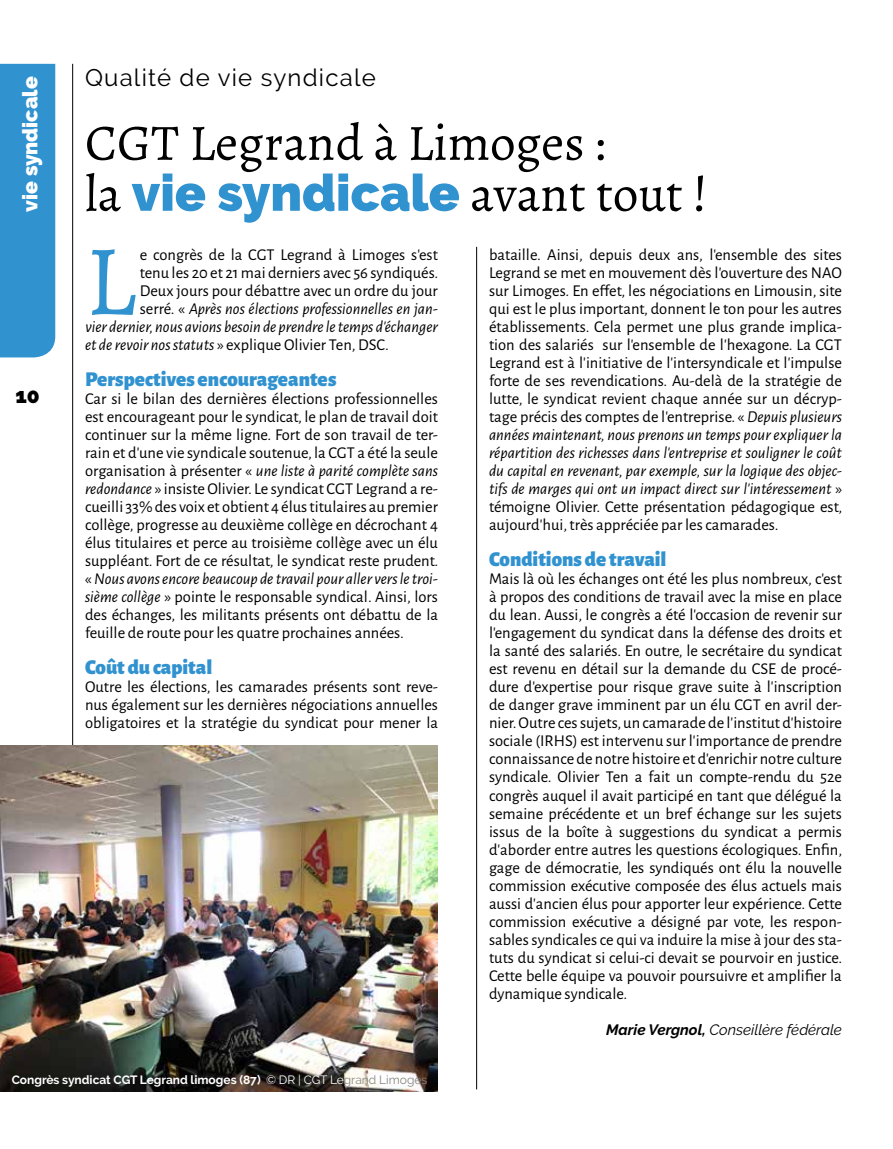
<style>
.page{position:relative;width:893px;height:1149px;background:#fff}
.page>*{position:absolute;margin:0;border:0;box-sizing:border-box;transform-origin:0 0}
.t1{font:100.2px "Alegreya";color:#3192d0}
.t2{font:51px/51px "Alegreya";color:#000}
.t3{font:24px "Raleway";letter-spacing:.05em;color:#000}
.t4{font:900 21px "Alegreya Sans";color:#3192d0}
.t5{font:900 21px "Raleway";color:#fff}
.t6{font:900 21px "Raleway";color:#000}
.t7{font:16.5px/18px "Alegreya Sans";color:#000;text-align:justify}
.t8{font:italic 16.5px "Alegreya Sans";color:#000}
.t9{font:italic 15px "Raleway";color:#000}
.t10{font:700 12px "Raleway";color:#fff}
.s1{font-family:"Raleway";font-weight:900;color:#3192d0}
.s2{font-style:normal}
.s3{font-style:italic}
.s4{font-weight:700}
.s5{font-weight:400}
.s6{font-weight:400;color:#878787}
</style>
<div class="page">
<div style="left:0;top:64px;width:55px;height:293px;background:#3192d0"></div>
<hr style="left:72px;top:64px;width:1px;height:1025px;background:#000">
<hr style="left:476px;top:247px;width:1px;height:842px;background:#000">
<img style="left:0;top:745px;width:438px;height:345px">
<p class="t5" style="left:18px;top:212px;width:137px;rotate:-90deg">vie syndicale</p>
<p class="t6" style="left:15px;top:383px;width:26px">10</p>
<h3 class="t3" style="left:85px;top:64px;width:292px">Qualité de vie syndicale</h3>
<h2 class="t2" style="left:85px;top:117px;width:624px">CGT Legrand à Limoges :<br>la <span class="s1">vie syndicale</span> avant tout !</h2>
<h1 class="t1" style="left:85px;top:219px;width:52px">L</h1>
<p class="t7" style="left:140px;top:245px;width:300px">e congrès de la CGT Legrand à Limoges s’est</p>
<p class="t7" style="left:140px;top:263px;width:300px">tenu les 20 et 21 mai derniers avec 56 syndiqués.</p>
<p class="t7" style="left:140px;top:281px;width:300px">Deux jours pour débattre avec un ordre du jour</p>
<p class="t8" style="left:140px;top:297px;width:300px"><span class="s2">serré. «</span> Après nos élections professionnelles en jan-</p>
<p class="t8" style="left:85px;top:315px;width:354px">vier dernier, nous avions besoin de prendre le temps d’échanger</p>
<p class="t7" style="left:85px;top:335px;width:305px"><span class="s3">et de revoir nos statuts</span> » explique Olivier Ten, DSC.</p>
<p class="t4" style="left:85px;top:362px;width:253px">Perspectives encourageantes</p>
<p class="t7" style="left:85px;top:389px;width:355px">Car si le bilan des dernières élections professionnelles est encourageant pour le syndicat, le plan de travail doit continuer sur la même ligne. Fort de son travail de ter&shy;rain et d’une vie syndicale soutenue, la CGT a été la seule organisation à présenter « <span class="s3">une liste à parité complète sans redondance</span> » insiste Olivier. Le syndicat CGT Legrand a re&shy;cueilli 33% des voix et obtient 4 élus titulaires au premier collège, progresse au deuxième collège en décrochant 4 élus titulaires et perce au troisième collège avec un élu suppléant. Fort de ce résultat, le syndicat reste prudent. « <span class="s3">Nous avons encore beaucoup de travail pour aller vers le troi&shy;sième collège</span> » pointe le responsable syndical. Ainsi, lors des échanges, les militants présents ont débattu de la feuille de route pour les quatre prochaines années.</p>
<p class="t4" style="left:85px;top:650px;width:129px">Coût du capital</p>
<p class="t7" style="left:85px;top:677px;width:354px">Outre les élections, les camarades présents sont reve&shy;nus également sur les dernières négociations annuelles obligatoires et la stratégie du syndicat pour mener la</p>
<p class="t7" style="left:489px;top:245px;width:355px">bataille. Ainsi, depuis deux ans, l’ensemble des sites Legrand se met en mouvement dès l’ouverture des NAO sur Limoges. En effet, les négociations en Limousin, site qui est le plus important, donnent le ton pour les autres établissements. Cela permet une plus grande implica&shy;tion des salariés sur l’ensemble de l’hexagone. La CGT Legrand est à l’initiative de l’intersyndicale et l’impulse forte de ses revendications. Au-delà de la stratégie de lutte, le syndicat revient chaque année sur un décryp&shy;tage précis des comptes de l’entreprise. « <span class="s3">Depuis plusieurs années maintenant, nous prenons un temps pour expliquer la répartition des richesses dans l’entreprise et souligner le coût du capital en revenant, par exemple, sur la logique des objec&shy;tifs de marges qui ont un impact direct sur l’intéressement</span> » témoigne Olivier. Cette présentation pédagogique est, aujourd’hui, très appréciée par les camarades.</p>
<p class="t4" style="left:489px;top:542px;width:179px">Conditions de travail</p>
<p class="t7" style="left:489px;top:569px;width:355px">Mais là où les échanges ont été les plus nombreux, c’est à propos des conditions de travail avec la mise en place du lean. Aussi, le congrès a été l’occasion de revenir sur l’engagement du syndicat dans la défense des droits et la santé des salariés. En outre, le secrétaire du syndicat est revenu en détail sur la demande du CSE de procé&shy;dure d’expertise pour risque grave suite à l’inscription de danger grave imminent par un élu CGT en avril der&shy;nier. Outre ces sujets, un camarade de l’institut d’histoire sociale (IRHS) est intervenu sur l’importance de prendre connaissance de notre histoire et d’enrichir notre culture syndicale. Olivier Ten a fait un compte-rendu du 52e congrès auquel il avait participé en tant que délégué la semaine précédente et un bref échange sur les sujets issus de la boîte à suggestions du syndicat a permis d’aborder entre autres les questions écologiques. Enfin, gage de démocratie, les syndiqués ont élu la nouvelle commission exécutive composée des élus actuels mais aussi d’ancien élus pour apporter leur expérience. Cette commission exécutive a désigné par vote, les respon&shy;sables syndicales ce qui va induire la mise à jour des sta&shy;tuts du syndicat si celui-ci devait se pourvoir en justice.<br>Cette belle équipe va pouvoir poursuivre et amplifier la dynamique syndicale.</p>
<p class="t9" style="left:606px;top:1020px;width:237px"><span class="s4">Marie Vergnol,</span> Conseillère fédérale</p>
<p class="t10" style="left:12px;top:1072px;width:417px">Congrès syndicat CGT Legrand limoges (87) <span class="s5">© DR | CGT Le</span><span class="s6">grand Limoges</span></p>
</div>
